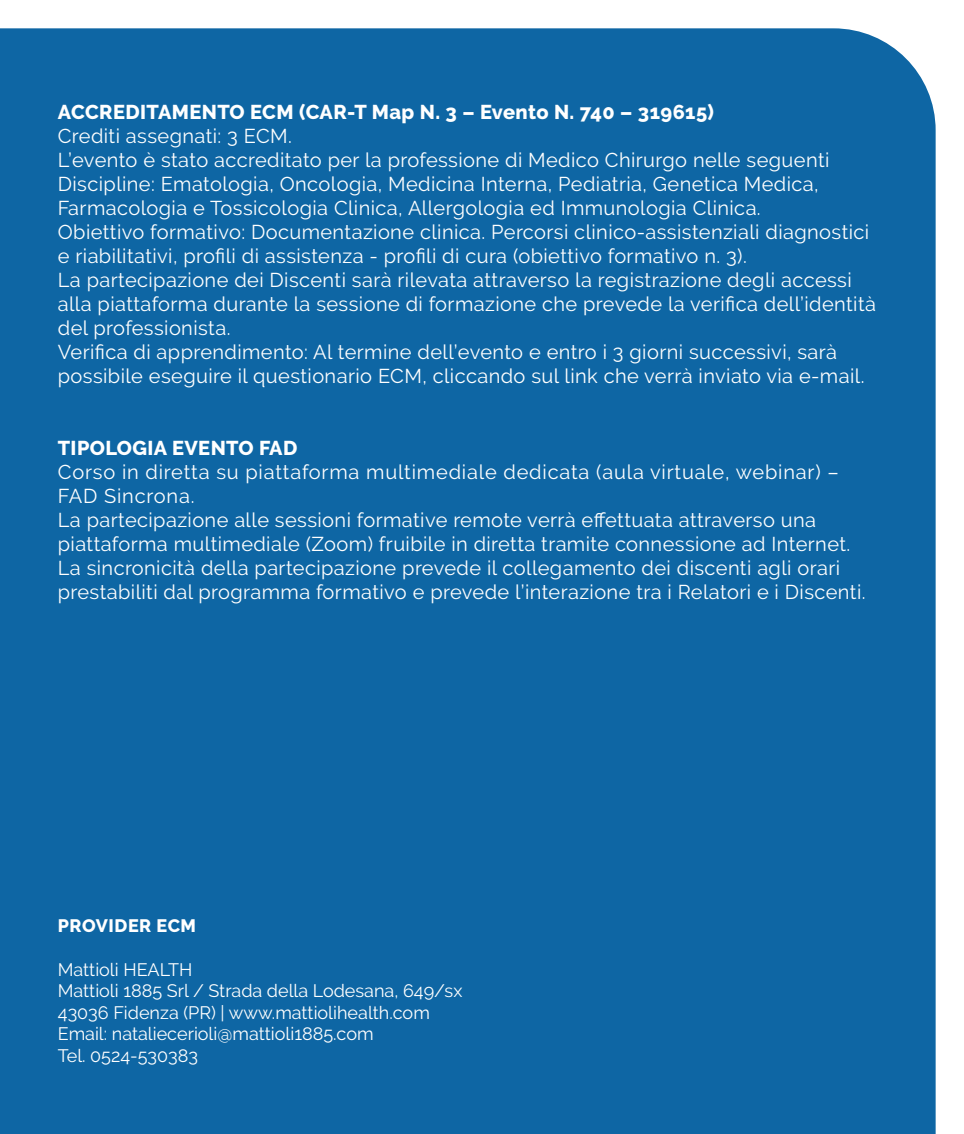
<style>
.page{position:relative;width:964px;height:1134px;background:#fff}
.page>*{position:absolute;margin:0;border:0;box-sizing:border-box;transform-origin:0 0}
.t1{font:20px/24px "Raleway";letter-spacing:.02em;color:#fff}
.t2{font:20px/24px "Raleway";letter-spacing:.04em;color:#fff}
.t3{font:800 20px "Raleway";letter-spacing:.02em;color:#fff}
.t4{font:18px "Raleway";color:#fff}
.t5{font:800 18px "Raleway";letter-spacing:.03em;color:#fff}
</style>
<div class="page">
<div style="left:0;top:28px;width:935px;height:1106px;background:#0e66a4"></div>
<p class="t3" style="left:58px;top:101px;width:658px">ACCREDITAMENTO ECM (CAR-T Map N. 3 – Evento N. 740 – 319615)</p>
<p class="t1" style="left:58px;top:124px;width:236px">Crediti assegnati: 3 ECM.</p>
<p class="t1" style="left:58px;top:148px;width:773px">L’evento è stato accreditato per la professione di Medico Chirurgo nelle seguenti<br>Discipline: Ematologia, Oncologia, Medicina Interna, Pediatria, Genetica Medica,<br>Farmacologia e Tossicologia Clinica, Allergologia ed Immunologia Clinica.</p>
<p class="t1" style="left:58px;top:220px;width:813px">Obiettivo formativo: Documentazione clinica. Percorsi clinico-assistenziali diagnostici e riabilitativi, profili di assistenza - profili di cura (obiettivo formativo n. 3).</p>
<p class="t1" style="left:58px;top:268px;width:820px">La partecipazione dei Discenti sarà rilevata attraverso la registrazione degli accessi alla piattaforma durante la sessione di formazione che prevede la verifica dell’identità del professionista.</p>
<p class="t1" style="left:58px;top:340px;width:808px">Verifica di apprendimento: Al termine dell’evento e entro i 3 giorni successivi, sarà possibile eseguire il questionario ECM, cliccando sul link che verrà inviato via e-mail.</p>
<p class="t3" style="left:58px;top:437px;width:241px">TIPOLOGIA EVENTO FAD</p>
<p class="t2" style="left:58px;top:460px;width:782px">Corso in diretta su piattaforma multimediale dedicata (aula virtuale, webinar) –<br>FAD Sincrona.</p>
<p class="t1" style="left:58px;top:508px;width:794px">La partecipazione alle sessioni formative remote verrà effettuata attraverso una piattaforma multimediale (Zoom) fruibile in diretta tramite connessione ad Internet.</p>
<p class="t1" style="left:58px;top:556px;width:809px">La sincronicità della partecipazione prevede il collegamento dei discenti agli orari prestabiliti dal programma formativo e prevede l’interazione tra i Relatori e i Discenti.</p>
<p class="t5" style="left:58px;top:916px;width:140px">PROVIDER ECM</p>
<p class="t4" style="left:58px;top:959px;width:136px">Mattioli HEALTH</p>
<p class="t4" style="left:58px;top:980px;width:406px">Mattioli 1885 Srl / Strada della Lodesana, 649/sx</p>
<p class="t4" style="left:58px;top:1002px;width:373px">43036 Fidenza (PR) | www.mattiolihealth.com</p>
<p class="t4" style="left:58px;top:1023px;width:317px">Email: nataliecerioli@mattioli1885.com</p>
<p class="t4" style="left:58px;top:1045px;width:142px">Tel. 0524-530383</p>
</div>
